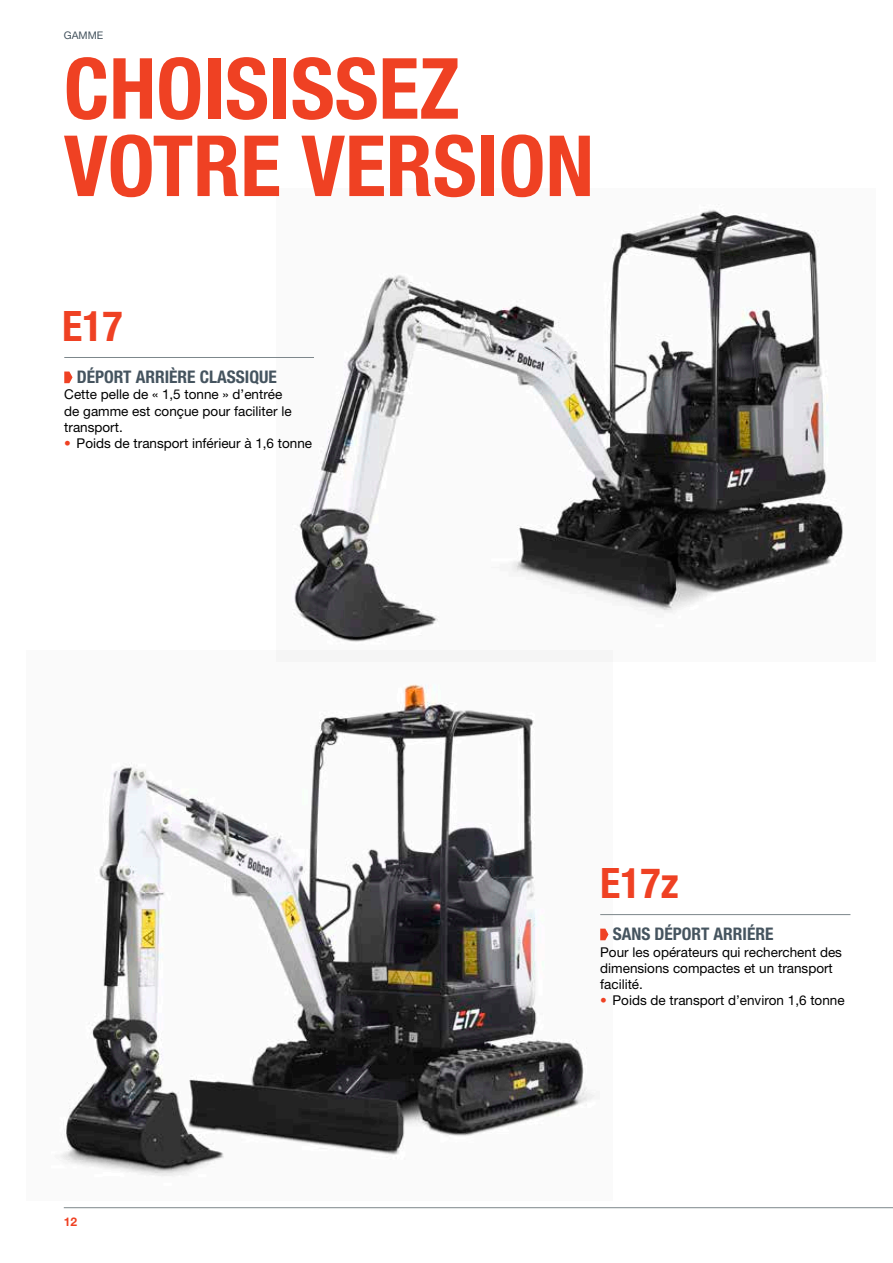
<style>
.page{position:relative;width:893px;height:1263px;background:#fff}
.page>*{position:absolute;margin:0;border:0;box-sizing:border-box;transform-origin:0 0}
.t1{font:700 condensed 84.6px/77.4px "Helvetica Neue LT Pro";color:#ef4123}
.t2{font:700 condensed 42px "Helvetica Neue LT Pro";color:#ef4123}
.t3{font:700 condensed 17.4px "Helvetica Neue LT Pro";color:#45545f}
.t4{font:13.5px/16.2px "Helvetica Neue LT Pro";color:#000}
.t5{font:700 12px "Helvetica Neue LT Pro";color:#ef4123}
.t6{font:10.5px "Helvetica Neue LT Pro";color:#45545f}
.s1{font-weight:700;color:#ef4123}
</style>
<div class="page">
<hr style="left:64px;top:1207px;width:829px;height:1px;background:#7d878b">
<img style="left:60px;top:684px;width:552px;height:493px">
<img style="left:292px;top:204px;width:554px;height:438px">
<hr style="left:64px;top:357px;width:250px;height:1px;background:#7d878b">
<svg style="left:64px;top:371px;width:9px;height:12px"></svg>
<hr style="left:600px;top:914px;width:250px;height:1px;background:#7d878b">
<svg style="left:600px;top:929px;width:8px;height:11px"></svg>
<p class="t6" style="left:64px;top:29px;width:41px">GAMME</p>
<h1 class="t1" style="left:64px;top:49px;width:532px">CHOISISSEZ<br>VOTRE VERSION</h1>
<h2 class="t2" style="left:62px;top:301px;width:62px">E17</h2>
<p class="t3" style="left:77px;top:366px;width:202px">DÉPORT ARRIÈRE CLASSIQUE</p>
<p class="t4" style="left:64px;top:386px;width:229px">Cette pelle de « 1,5 tonne » d’entrée de gamme est conçue pour faciliter le transport.</p>
<p class="t4" style="left:64px;top:435px;width:249px"><span class="s1">•</span> Poids de transport inférieur à 1,6 tonne</p>
<p class="t5" style="left:64px;top:1214px;width:15px">12</p>
<h2 class="t2" style="left:600px;top:858px;width:80px">E17z</h2>
<p class="t3" style="left:613px;top:923px;width:162px">SANS DÉPORT ARRIÉRE</p>
<p class="t4" style="left:600px;top:943px;width:243px">Pour les opérateurs qui recherchent des dimensions compactes et un transport facilité.</p>
<p class="t4" style="left:600px;top:992px;width:246px"><span class="s1">•</span> Poids de transport d’environ 1,6 tonne</p>
</div>
